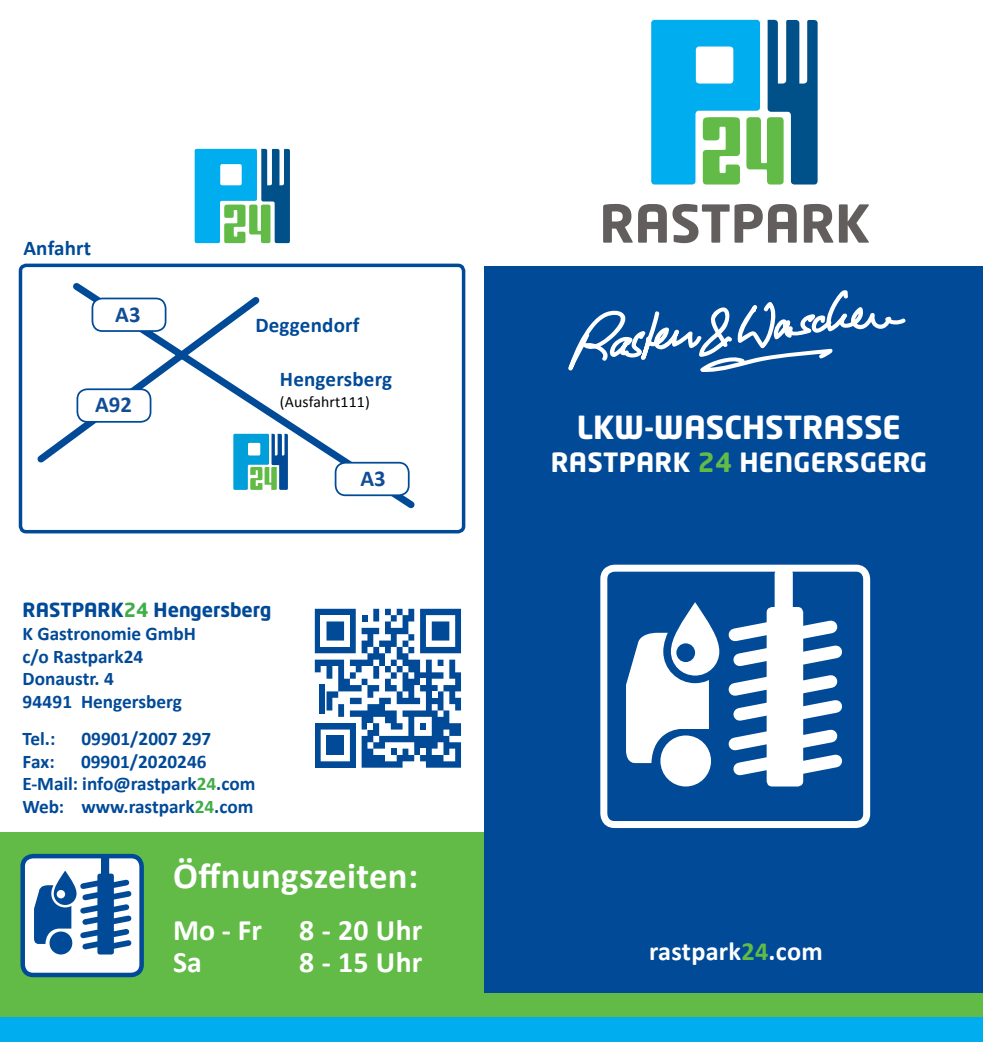
<style>
.page{position:relative;width:983px;height:1042px;background:#fff}
.page>*{position:absolute;margin:0;border:0;box-sizing:border-box;transform-origin:0 0}
.t1{font:700 36.75px "Calibri";letter-spacing:.01em;color:#fff}
.t2{font:700 31.5px "Neo Tech Pro";color:#fff}
.t3{font:700 29.75px "Calibri";letter-spacing:.01em;color:#fff}
.t4{font:700 26.25px "Neo Tech Pro";letter-spacing:.01em;color:#fff}
.t5{font:700 26.25px "Calibri";letter-spacing:.01em;color:#fff}
.t6{font:700 22.75px "Calibri";color:#114d97}
.t7{font:700 21px "Calibri";letter-spacing:.01em;color:#004a98}
.t8{font:700 19.25px/22.8px "Calibri";color:#004a98}
.t9{font:700 19.25px "Neo Tech Pro";color:#004a98}
.t10{font:15.75px "Calibri";letter-spacing:.01em;color:#000}
.s1{color:#41ad49}
.s2{color:#62bb46}
</style>
<div class="page">
<div style="left:0;top:832px;width:484px;height:164px;background:#62bb46"></div>
<div style="left:23px;top:856px;width:119px;height:119px;background:#fff;border-radius:10px"></div>
<div style="left:20px;top:854px;width:124px;height:123px;border:5px solid #004a98;border-radius:10px"></div>
<div style="left:101px;top:856px;width:8px;height:29px;background:#004a98;border-radius:2px"></div>
<div style="left:97px;top:873px;width:17px;height:81px;background:#004a98;border-radius:2px"></div>
<svg style="left:34px;top:876px;width:98px;height:77px"></svg>
<div style="left:49px;top:931px;width:23px;height:23px;background:#004a98;border-radius:50%"></div>
<svg style="left:52px;top:868px;width:26px;height:38px"></svg>
<div style="left:51px;top:867px;width:28px;height:40px;border:2px solid #fff;border-radius:13px"></div>
<div style="left:57px;top:890px;width:8px;height:8px;background:#fff;border-radius:50%"></div>
<svg style="left:315px;top:609px;width:146px;height:159px"></svg>
<div style="left:420px;top:748px;width:6px;height:7px;background:#fff"></div>
<div style="left:19px;top:264px;width:446px;height:269px;border:4px solid #004a98;border-radius:6px"></div>
<svg style="left:37px;top:283px;width:378px;height:226px"></svg>
<svg style="left:233px;top:434px;width:55px;height:56px"></svg>
<div style="left:92px;top:298px;width:73px;height:33px;background:#fff;border-radius:10px"></div>
<div style="left:91px;top:298px;width:75px;height:34px;border:2px solid #004a98;border-radius:10px"></div>
<div style="left:335px;top:463px;width:73px;height:32px;background:#fff;border-radius:10px"></div>
<div style="left:334px;top:462px;width:75px;height:34px;border:2px solid #004a98;border-radius:10px"></div>
<div style="left:77px;top:389px;width:73px;height:33px;background:#fff;border-radius:10px"></div>
<div style="left:76px;top:388px;width:75px;height:35px;border:2px solid #004a98;border-radius:10px"></div>
<svg style="left:195px;top:149px;width:95px;height:94px"></svg>
<div style="left:484px;top:266px;width:498px;height:727px;background:#004a98"></div>
<svg style="left:651px;top:20px;width:166px;height:164px"></svg>
<svg style="left:603px;top:204px;width:29px;height:39px"></svg>
<svg style="left:638px;top:204px;width:28px;height:39px"></svg>
<svg style="left:672px;top:204px;width:124px;height:39px"></svg>
<svg style="left:803px;top:204px;width:65px;height:39px"></svg>
<div style="left:0;top:993px;width:982px;height:24px;background:#62bb46"></div>
<div style="left:0;top:1017px;width:982px;height:25px;background:#00aeef"></div>
<div style="left:600px;top:565px;width:269px;height:263px;border:7px solid #fff;border-radius:11px"></div>
<div style="left:774px;top:568px;width:18px;height:65px;background:#fff;border-radius:6px"></div>
<div style="left:766px;top:607px;width:37px;height:179px;background:#fff;border-radius:5px"></div>
<svg style="left:728px;top:612px;width:114px;height:172px"></svg>
<svg style="left:626px;top:632px;width:82px;height:132px;background:#d9e4ef"></svg>
<div style="left:660px;top:735px;width:50px;height:51px;background:#fff;border-radius:50%"></div>
<svg style="left:667px;top:595px;width:56px;height:84px;fill:#fff"></svg>
<div style="left:663px;top:591px;width:63px;height:92px;border:8px solid #004a98;border-radius:28px"></div>
<div style="left:676px;top:643px;width:19px;height:19px;background:#004a98;border-radius:50%"></div>
<svg style="left:568px;top:290px;width:338px;height:82px"></svg>
<p class="t7" style="left:23px;top:233px;width:69px">Anfahrt</p>
<p class="t6" style="left:115px;top:298px;width:27px">A3</p>
<p class="t6" style="left:95px;top:388px;width:38px">A92</p>
<p class="t7" style="left:255px;top:310px;width:106px">Deggendorf</p>
<p class="t7" style="left:280px;top:364px;width:114px">Hengersberg</p>
<p class="t10" style="left:280px;top:391px;width:91px">(Ausfahrt111)</p>
<p class="t6" style="left:360px;top:462px;width:27px">A3</p>
<p class="t9" style="left:23px;top:598px;width:250px">RASTPARK<span class="s1">24</span> Hengersberg</p>
<p class="t8" style="left:23px;top:621px;width:175px">K Gastronomie GmbH c/o Rastpark24<br>Donaustr. 4<br>94491 Hengersberg</p>
<p class="t8" style="left:23px;top:726px;width:34px">Tel.:</p>
<p class="t8" style="left:81px;top:726px;width:131px">09901/2007 297</p>
<p class="t8" style="left:23px;top:749px;width:34px">Fax:</p>
<p class="t8" style="left:23px;top:749px;width:234px;text-align:center">09901/2020246<br>E-Mail: info@rastpark<span class="s1">24</span>.com<br>Web: www.rastpark<span class="s1">24</span>.com</p>
<h1 class="t1" style="left:173px;top:849px;width:246px">Öffnungszeiten:</h1>
<h3 class="t3" style="left:173px;top:909px;width:90px">Mo - Fr</h3>
<h3 class="t3" style="left:299px;top:909px;width:125px">8 - 20 Uhr</h3>
<h3 class="t3" style="left:173px;top:941px;width:30px">Sa</h3>
<h3 class="t3" style="left:299px;top:941px;width:125px">8 - 15 Uhr</h3>
<h2 class="t2" style="left:576px;top:407px;width:325px">LKW-WASCHSTRASSE</h2>
<h3 class="t4" style="left:550px;top:445px;width:378px">RASTPARK <span class="s2">24</span> HENGERSGERG</h3>
<h3 class="t5" style="left:649px;top:933px;width:175px">rastpark<span class="s2">24</span>.com</h3>
</div>
